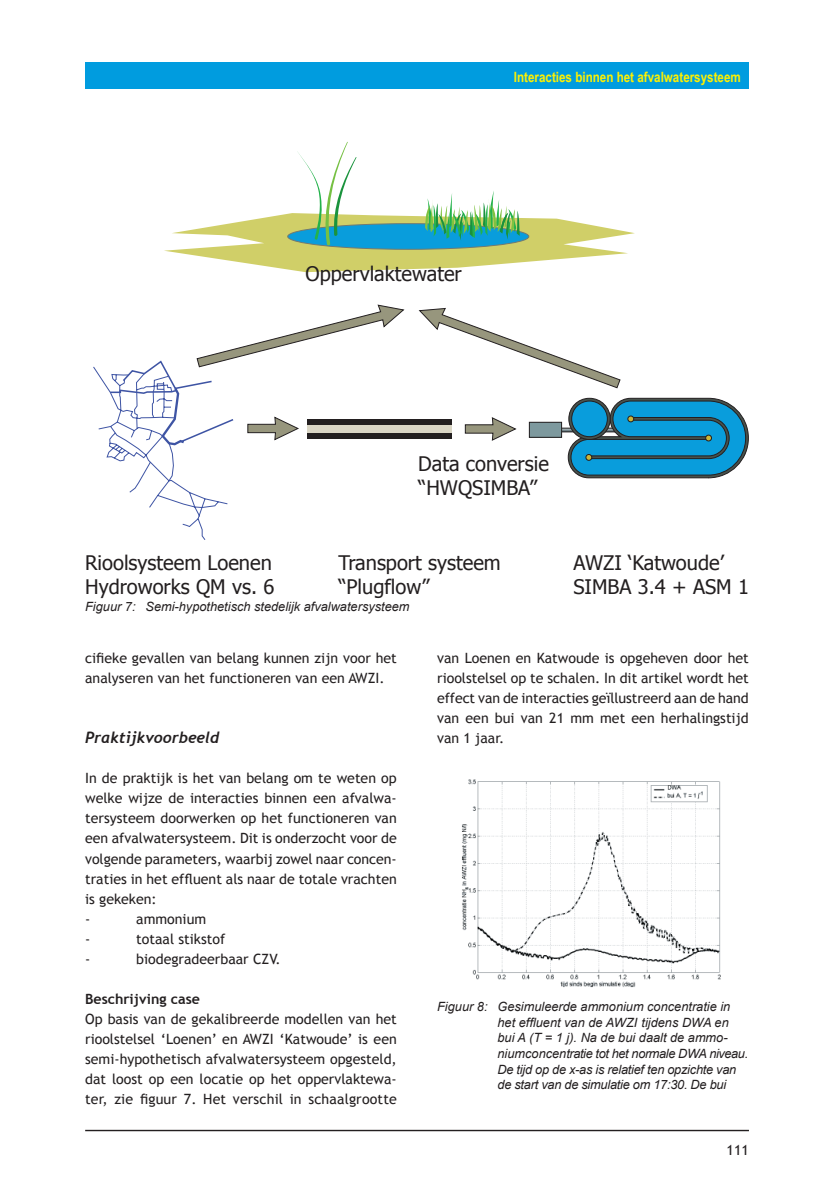
<style>
.page{position:relative;width:819px;height:1196px;background:#fff}
.page>*{position:absolute;margin:0;border:0;box-sizing:border-box;transform-origin:0 0}
.t1{font:20.12px/24.2px "Tahoma";color:#231f20}
.t2{font:italic 700 15.58px "Trebuchet";color:#231f20}
.t3{font:14.17px/20.1px "Trebuchet MS";color:#231f20}
.t4{font:700 14.17px "Arial Narrow";color:#fff101}
.t5{font:700 14.17px "Trebuchet MS";color:#231f20}
.t6{font:italic 12.78px/15.6px "Arial";color:#231f20}
</style>
<div class="page">
<hr style="left:85px;top:1130px;width:663px;height:1px;background:#231f20">
<div style="left:85px;top:62px;width:663px;height:27px;background:#009cdf"></div>
<img style="left:462px;top:779px;width:259px;height:209px">
<div style="left:546px;top:428px;width:91px;height:4px;border:1px solid #231f20"></div>
<div style="left:529px;top:422px;width:32px;height:15px;background:#7d999e"></div>
<div style="left:528px;top:422px;width:33px;height:16px;border:1px solid #231f20"></div>
<div style="left:307px;top:419px;width:144px;height:20px;background:#dad6c5"></div>
<svg style="left:464px;top:417px;width:53px;height:24px"></svg>
<svg style="left:418px;top:308px;width:202px;height:81px"></svg>
<div style="left:307px;top:433px;width:144px;height:6px;background:#231f20"></div>
<div style="left:307px;top:419px;width:144px;height:6px;background:#231f20"></div>
<svg style="left:93px;top:304px;width:312px;height:236px"></svg>
<svg style="left:164px;top:142px;width:470px;height:130px"></svg>
<svg style="left:567px;top:397px;width:181px;height:81px"></svg>
<div style="left:585px;top:454px;width:6px;height:7px;border:1px solid #231f20;border-radius:50%"></div>
<p class="t4" style="left:513px;top:69px;width:228px">Interacties binnen het afvalwatersysteem</p>
<h1 class="t1" style="left:305px;top:260px;width:158px">Oppervlaktewater</h1>
<h1 class="t1" style="left:418px;top:450px;width:132px">Data conversie “HWQSIMBA”</h1>
<h1 class="t1" style="left:85px;top:550px;width:190px">Rioolsysteem Loenen<br>Hydroworks QM vs. 6</h1>
<h1 class="t1" style="left:338px;top:550px;width:164px">Transport systeem “Plugflow”</h1>
<p class="t6" style="left:85px;top:599px;width:326px">Figuur 7: Semi-hypothetisch stedelijk afvalwatersysteem</p>
<h1 class="t1" style="left:573px;top:550px;width:177px">AWZI ‘Katwoude’<br>SIMBA 3.4 + ASM 1</h1>
<p class="t3" style="left:85px;top:648px;width:313px">cifieke gevallen van belang kunnen zijn voor het analyseren van het functioneren van een AWZI.</p>
<p class="t2" style="left:85px;top:728px;width:136px">Praktijkvoorbeeld</p>
<p class="t3" style="left:85px;top:768px;width:313px">In de praktijk is het van belang om te weten op welke wijze de interacties binnen een afvalwa&shy;tersysteem doorwerken op het functioneren van een afvalwatersysteem. Dit is onderzocht voor de volgende parameters, waarbij zowel naar concen&shy;traties in het effluent als naar de totale vrachten is gekeken:<br>-</p>
<p class="t3" style="left:136px;top:908px;width:71px">ammonium</p>
<p class="t3" style="left:85px;top:928px;width:7px">-</p>
<p class="t3" style="left:136px;top:928px;width:90px">totaal stikstof</p>
<p class="t3" style="left:85px;top:948px;width:7px">-</p>
<p class="t3" style="left:136px;top:948px;width:146px">biodegradeerbaar CZV.</p>
<p class="t5" style="left:85px;top:990px;width:116px">Beschrijving case</p>
<p class="t3" style="left:85px;top:1009px;width:313px;text-align:justify">Op basis van de gekalibreerde modellen van het rioolstelsel ‘Loenen’ en AWZI ‘Katwoude’ is een semi-hypothetisch afvalwatersysteem opgesteld, dat loost op een locatie op het oppervlaktewa&shy;ter, zie figuur 7. Het verschil in schaalgrootte</p>
<p class="t3" style="left:437px;top:648px;width:313px;text-align:justify">van Loenen en Katwoude is opgeheven door het rioolstelsel op te schalen. In dit artikel wordt het effect van de interacties geïllustreerd aan de hand van een bui van 21 mm met een herhalingstijd van 1 jaar.</p>
<p class="t6" style="left:497px;top:999px;width:252px;text-indent:-60px">Figuur 8: Gesimuleerde ammonium concentratie in het effluent van de AWZI tijdens DWA en bui A (T = 1 j). Na de bui daalt de ammo&shy;niumconcentratie tot het normale DWA niveau.<br>De tijd op de x-as is relatief ten opzichte van de start van de simulatie om 17:30. De bui</p>
<p class="t3" style="left:726px;top:1140px;width:24px">111</p>
</div>
